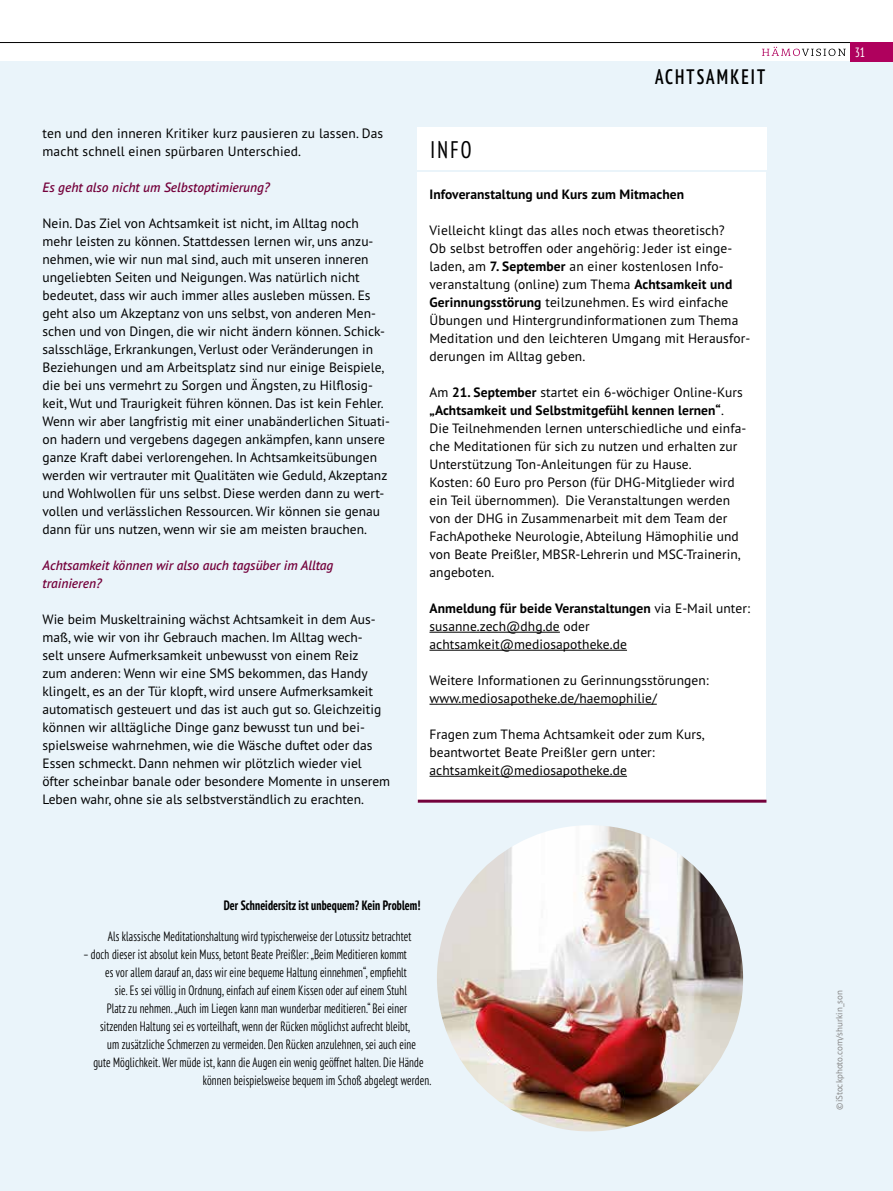
<style>
.page{position:relative;width:893px;height:1191px;background:#fff}
.page>*{position:absolute;margin:0;border:0;box-sizing:border-box;transform-origin:0 0}
.t1{font:condensed 24px "PT Sans Pro";color:#000}
.t2{font:600 condensed 21px "PT Sans Pro";letter-spacing:.1em;color:#000}
.t3{font:13.5px/18px "PT Sans Pro";color:#000}
.t4{font:300 condensed 13.5px "PT Sans Pro";letter-spacing:.01em;color:#000}
.t5{font:italic 600 13.5px/18px "PT Sans Pro";color:#74013b}
.t6{font:700 condensed 13.5px "PT Sans Pro";letter-spacing:.01em;color:#000}
.t7{font:700 13.5px "PT Sans Pro";letter-spacing:.005em;color:#000}
.t8{font:condensed 13.5px "PT Sans Pro";color:#fff}
.t9{font:9px "PT Sans Pro";color:#878787}
.s1{font-weight:700}
</style>
<div class="page">
<div style="left:0;top:62px;width:893px;height:1129px;background:#eaf4fa"></div>
<img style="left:437px;top:825px;width:306px;height:306px;border-radius:153px">
<div style="left:417px;top:128px;width:349px;height:42px;background:#fff"></div>
<div style="left:417px;top:172px;width:348px;height:629px;background:#fff"></div>
<hr style="left:429px;top:632px;width:131px;height:1px;background:#000">
<hr style="left:429px;top:650px;width:198px;height:1px;background:#000">
<hr style="left:429px;top:704px;width:228px;height:1px;background:#000">
<hr style="left:429px;top:776px;width:198px;height:1px;background:#000">
<hr style="left:418px;top:799px;width:348px;height:3px;background:#74013b">
<hr style="left:0;top:42px;width:893px;height:1px;background:#000">
<div style="left:850px;top:43px;width:43px;height:19px;background:#af015d"></div>
<svg style="left:762px;top:47px;width:84px;height:9px"></svg>
<p class="t3" style="left:43px;top:124px;width:342px">ten und den inneren Kritiker kurz pausieren zu lassen. Das macht schnell einen spürbaren Unterschied.</p>
<p class="t5" style="left:43px;top:178px;width:229px">Es geht also nicht um Selbstoptimierung?</p>
<p class="t3" style="left:43px;top:214px;width:349px">Nein. Das Ziel von Achtsamkeit ist nicht, im Alltag noch mehr leisten zu können. Stattdessen lernen wir, uns anzu&shy;nehmen, wie wir nun mal sind, auch mit unseren inneren ungeliebten Seiten und Neigungen. Was natürlich nicht bedeutet, dass wir auch immer alles ausleben müssen. Es geht also um Akzeptanz von uns selbst, von anderen Men&shy;schen und von Dingen, die wir nicht ändern können. Schick&shy;salsschläge, Erkrankungen, Verlust oder Veränderungen in Beziehungen und am Arbeitsplatz sind nur einige Beispiele, die bei uns vermehrt zu Sorgen und Ängsten, zu Hilflosig&shy;keit, Wut und Traurigkeit führen können. Das ist kein Fehler.<br>Wenn wir aber langfristig mit einer unabänderlichen Situati&shy;on hadern und vergebens dagegen ankämpfen, kann unsere ganze Kraft dabei verlorengehen. In Achtsamkeitsübungen werden wir vertrauter mit Qualitäten wie Geduld, Akzeptanz und Wohlwollen für uns selbst. Diese werden dann zu wert&shy;vollen und verlässlichen Ressourcen. Wir können sie genau dann für uns nutzen, wenn wir sie am meisten brauchen.</p>
<p class="t5" style="left:43px;top:556px;width:292px">Achtsamkeit können wir also auch tagsüber im Alltag trainieren?</p>
<p class="t3" style="left:43px;top:610px;width:349px">Wie beim Muskeltraining wächst Achtsamkeit in dem Aus&shy;maß, wie wir von ihr Gebrauch machen. Im Alltag wech-<br>selt unsere Aufmerksamkeit unbewusst von einem Reiz<br>zum anderen: Wenn wir eine SMS bekommen, das Handy klingelt, es an der Tür klopft, wird unsere Aufmerksamkeit automatisch gesteuert und das ist auch gut so. Gleichzeitig können wir alltägliche Dinge ganz bewusst tun und bei&shy;spielsweise wahrnehmen, wie die Wäsche duftet oder das Essen schmeckt. Dann nehmen wir plötzlich wieder viel öfter scheinbar banale oder besondere Momente in unserem Leben wahr, ohne sie als selbstverständlich zu erachten.</p>
<h2 class="t2" style="left:655px;top:63px;width:112px">ACHTSAMKEIT</h2>
<h1 class="t1" style="left:430px;top:134px;width:43px">INFO</h1>
<p class="t7" style="left:429px;top:185px;width:256px">Infoveranstaltung und Kurs zum Mitmachen</p>
<p class="t3" style="left:429px;top:221px;width:322px">Vielleicht klingt das alles noch etwas theoretisch?<br>Ob selbst betroffen oder angehörig: Jeder ist einge&shy;laden, am <span class="s1">7. September</span> an einer kostenlosen Info&shy;veranstaltung (online) zum Thema <span class="s1">Achtsamkeit und Gerinnungsstörung</span> teilzunehmen. Es wird einfache Übungen und Hintergrundinformationen zum Thema Meditation und den leichteren Umgang mit Herausfor&shy;derungen im Alltag geben.</p>
<p class="t3" style="left:429px;top:382px;width:318px">Am <span class="s1">21. September</span> startet ein 6-wöchiger Online-Kurs <span class="s1">„Achtsamkeit und Selbstmitgefühl kennen lernen“</span>.<br>Die Teilnehmenden lernen unterschiedliche und einfa&shy;che Meditationen für sich zu nutzen und erhalten zur Unterstützung Ton-Anleitungen für zu Hause.<br>Kosten: 60 Euro pro Person (für DHG-Mitglieder wird ein Teil übernommen). Die Veranstaltungen werden von der DHG in Zusammenarbeit mit dem Team der FachApotheke Neurologie, Abteilung Hämophilie und von Beate Preißler, MBSR-Lehrerin und MSC-Trainerin, angeboten.</p>
<p class="t3" style="left:429px;top:598px;width:322px"><span class="s1">Anmeldung für beide Veranstaltungen</span> via E-Mail unter: susanne.zech@dhg.de oder achtsamkeit@mediosapotheke.de</p>
<p class="t3" style="left:429px;top:670px;width:281px">Weitere Informationen zu Gerinnungsstörungen: www.mediosapotheke.de/haemophilie/</p>
<p class="t3" style="left:429px;top:724px;width:277px">Fragen zum Thema Achtsamkeit oder zum Kurs, beantwortet Beate Preißler gern unter: achtsamkeit@mediosapotheke.de</p>
<p class="t6" style="left:224px;top:896px;width:198px">Der Schneidersitz ist unbequem? Kein Problem!</p>
<p class="t4" style="left:108px;top:927px;width:305px">Als klassische Meditationshaltung wird typischerweise der Lotussitz betrachtet</p>
<p class="t4" style="left:83px;top:945px;width:325px">– doch dieser ist absolut kein Muss, betont Beate Preißler: „Beim Meditieren kommt</p>
<p class="t4" style="left:105px;top:963px;width:303px">es vor allem darauf an, dass wir eine bequeme Haltung einnehmen“, empfiehlt</p>
<p class="t4" style="left:115px;top:981px;width:294px">sie. Es sei völlig in Ordnung, einfach auf einem Kissen oder auf einem Stuhl</p>
<p class="t4" style="left:107px;top:999px;width:302px">Platz zu nehmen. „Auch im Liegen kann man wunderbar meditieren.“ Bei einer</p>
<p class="t4" style="left:100px;top:1017px;width:312px">sitzenden Haltung sei es vorteilhaft, wenn der Rücken möglichst aufrecht bleibt,</p>
<p class="t4" style="left:107px;top:1035px;width:310px">um zusätzliche Schmerzen zu vermeiden. Den Rücken anzulehnen, sei auch eine</p>
<p class="t4" style="left:93px;top:1053px;width:332px">gute Möglichkeit. Wer müde ist, kann die Augen ein wenig geöffnet halten. Die Hände</p>
<p class="t4" style="left:203px;top:1071px;width:230px">können beispielsweise bequem im Schoß abgelegt werden.</p>
<p class="t8" style="left:855px;top:44px;width:12px">31</p>
<p class="t9" style="left:833px;top:1109px;width:121px;rotate:-90deg">©iStockphoto.com/shurkin_son</p>
</div>
